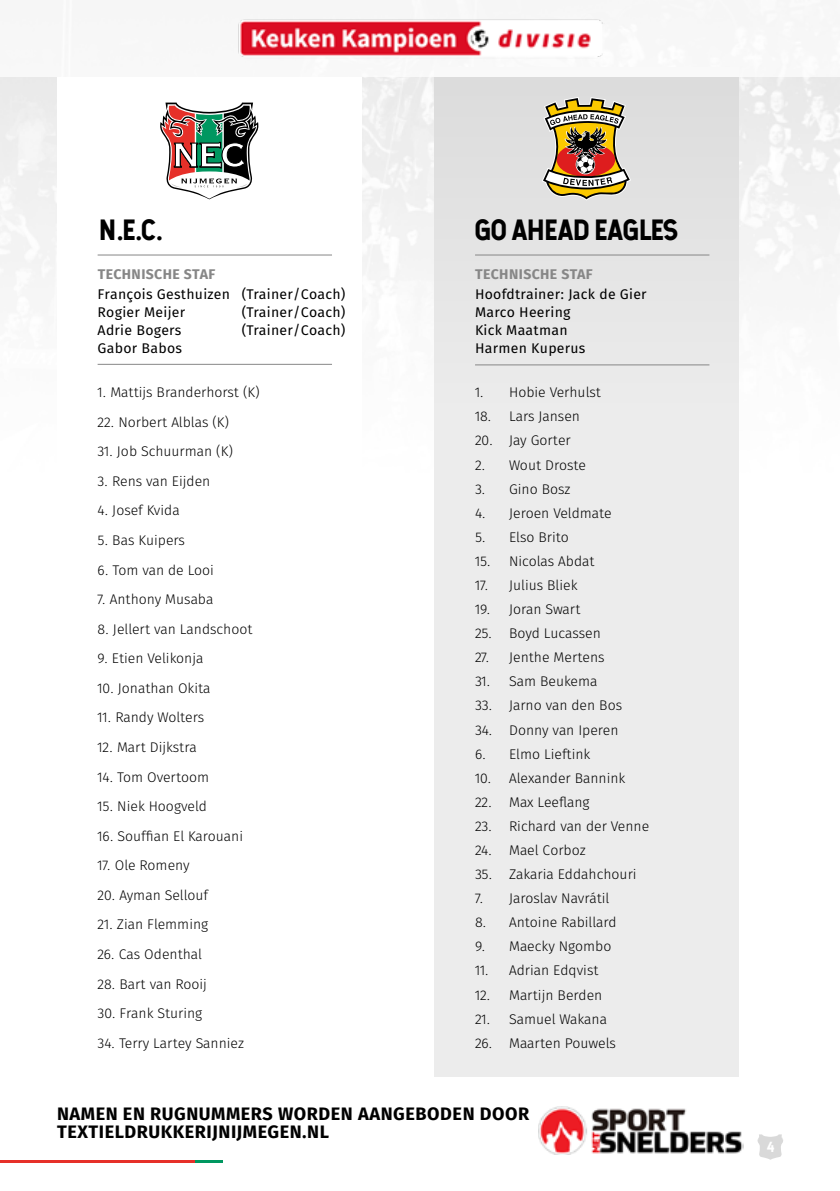
<style>
.page{position:relative;width:840px;height:1191px;background:#fff}
.page>*{position:absolute;margin:0;border:0;box-sizing:border-box;transform-origin:0 0}
.t1{font:28px "Hansief";color:#000}
.t2{font:700 18px/18px "Fira Sans OT";letter-spacing:.03em;color:#000}
.t3{font:14px "Fira Sans OT Light";color:#000}
.t4{font:14px/18px "Fira Sans OT";letter-spacing:.02em;color:#000}
.t5{font:700 14px "Fira Sans OT";letter-spacing:.03em;color:#878787}
.t6{font:14px "Hansief";color:#fff}
</style>
<div class="page">
<img style="left:0;top:77px;width:839px;height:406px">
<div style="left:434px;top:77px;width:304px;height:999px;background:#ededed"></div>
<svg style="left:757px;top:1134px;width:25px;height:25px"></svg>
<hr style="left:195px;top:1159px;width:28px;height:3px;background:#009760">
<hr style="left:0;top:1159px;width:195px;height:3px;background:#e63029">
<div style="left:57px;top:77px;width:304px;height:999px;background:#fff"></div>
<hr style="left:475px;top:255px;width:234px;height:1px;background:#878787">
<hr style="left:98px;top:255px;width:234px;height:1px;background:#878787">
<hr style="left:475px;top:364px;width:234px;height:1px;background:#878787">
<hr style="left:98px;top:364px;width:234px;height:1px;background:#878787">
<svg style="left:160px;top:102px;width:99px;height:98px"></svg>
<img style="left:538px;top:1106px;width:204px;height:48px">
<div style="left:0;top:0;width:839px;height:77px;background:#f7f7f7"></div>
<img style="left:238px;top:19px;width:365px;height:38px">
<svg style="left:541px;top:97px;width:89px;height:103px"></svg>
<h1 class="t1" style="left:99px;top:212px;width:64px">N.E.C.</h1>
<h1 class="t1" style="left:475px;top:212px;width:204px">GO AHEAD EAGLES</h1>
<p class="t5" style="left:98px;top:264px;width:119px">TECHNISCHE STAF</p>
<p class="t5" style="left:475px;top:264px;width:119px">TECHNISCHE STAF</p>
<p class="t4" style="left:98px;top:286px;width:249px">François Gesthuizen (Trainer/Coach)<br>Rogier Meijer</p>
<p class="t4" style="left:242px;top:304px;width:105px">(Trainer/Coach)</p>
<p class="t4" style="left:98px;top:322px;width:85px">Adrie Bogers</p>
<p class="t4" style="left:242px;top:322px;width:105px">(Trainer/Coach)</p>
<p class="t4" style="left:98px;top:340px;width:86px">Gabor Babos</p>
<p class="t3" style="left:98px;top:382px;width:163px">1. Mattijs Branderhorst (K)</p>
<p class="t3" style="left:98px;top:412px;width:133px">22. Norbert Alblas (K)</p>
<p class="t3" style="left:98px;top:441px;width:137px">31. Job Schuurman (K)</p>
<p class="t3" style="left:98px;top:471px;width:114px">3. Rens van Eijden</p>
<p class="t3" style="left:98px;top:501px;width:84px">4. Josef Kvida</p>
<p class="t3" style="left:98px;top:530px;width:89px">5. Bas Kuipers</p>
<p class="t3" style="left:98px;top:560px;width:118px">6. Tom van de Looi</p>
<p class="t3" style="left:98px;top:589px;width:117px">7. Anthony Musaba</p>
<p class="t3" style="left:98px;top:619px;width:156px">8. Jellert van Landschoot</p>
<p class="t3" style="left:98px;top:648px;width:107px">9. Etien Velikonja</p>
<p class="t3" style="left:98px;top:678px;width:114px">10. Jonathan Okita</p>
<p class="t3" style="left:98px;top:707px;width:108px">11. Randy Wolters</p>
<p class="t3" style="left:98px;top:737px;width:101px">12. Mart Dijkstra</p>
<p class="t3" style="left:98px;top:767px;width:113px">14. Tom Overtoom</p>
<p class="t3" style="left:98px;top:796px;width:111px">15. Niek Hoogveld</p>
<p class="t3" style="left:98px;top:826px;width:147px">16. Souffian El Karouani</p>
<p class="t3" style="left:98px;top:855px;width:94px">17. Ole Romeny</p>
<p class="t3" style="left:98px;top:885px;width:112px">20. Ayman Sellouf</p>
<p class="t3" style="left:98px;top:914px;width:112px">21. Zian Flemming</p>
<p class="t3" style="left:98px;top:944px;width:106px">26. Cas Odenthal</p>
<p class="t3" style="left:98px;top:973px;width:111px">28. Bart van Rooij</p>
<p class="t3" style="left:98px;top:1003px;width:106px">30. Frank Sturing</p>
<p class="t3" style="left:98px;top:1033px;width:148px">34. Terry Lartey Sanniez</p>
<p class="t4" style="left:475px;top:286px;width:173px">Hoofdtrainer: Jack de Gier<br>Marco Heering<br>Kick Maatman<br>Harmen Kuperus</p>
<p class="t3" style="left:475px;top:382px;width:127px">1. Hobie Verhulst</p>
<p class="t3" style="left:475px;top:407px;width:106px">18. Lars Jansen</p>
<p class="t3" style="left:475px;top:431px;width:97px">20. Jay Gorter</p>
<p class="t3" style="left:475px;top:455px;width:112px">2. Wout Droste</p>
<p class="t3" style="left:475px;top:479px;width:97px">3. Gino Bosz</p>
<p class="t3" style="left:475px;top:503px;width:138px">4. Jeroen Veldmate</p>
<p class="t3" style="left:475px;top:527px;width:95px">5. Elso Brito</p>
<p class="t3" style="left:475px;top:551px;width:121px">15. Nicolas Abdat</p>
<p class="t3" style="left:475px;top:575px;width:104px">17. Julius Bliek</p>
<p class="t3" style="left:475px;top:599px;width:107px">19. Joran Swart</p>
<p class="t3" style="left:475px;top:623px;width:127px">25. Boyd Lucassen</p>
<p class="t3" style="left:475px;top:647px;width:131px">27. Jenthe Mertens</p>
<p class="t3" style="left:475px;top:671px;width:124px">31. Sam Beukema</p>
<p class="t3" style="left:475px;top:695px;width:148px">33. Jarno van den Bos</p>
<p class="t3" style="left:475px;top:720px;width:145px">34. Donny van Iperen</p>
<p class="t3" style="left:475px;top:744px;width:117px">6. Elmo Lieftink</p>
<p class="t3" style="left:475px;top:768px;width:152px">10. Alexander Bannink</p>
<p class="t3" style="left:475px;top:792px;width:116px">22. Max Leeflang</p>
<p class="t3" style="left:475px;top:816px;width:176px">23. Richard van der Venne</p>
<p class="t3" style="left:475px;top:840px;width:112px">24. Mael Corboz</p>
<p class="t3" style="left:475px;top:864px;width:163px">35. Zakaria Eddahchouri</p>
<p class="t3" style="left:475px;top:888px;width:136px">7. Jaroslav Navrátil</p>
<p class="t3" style="left:475px;top:912px;width:143px">8. Antoine Rabillard</p>
<p class="t3" style="left:475px;top:936px;width:138px">9. Maecky Ngombo</p>
<p class="t3" style="left:475px;top:960px;width:125px">11. Adrian Edqvist</p>
<p class="t3" style="left:475px;top:984px;width:129px">12. Martijn Berden</p>
<p class="t3" style="left:475px;top:1009px;width:133px">21. Samuel Wakana</p>
<p class="t3" style="left:475px;top:1033px;width:142px">26. Maarten Pouwels</p>
<p class="t2" style="left:57px;top:1106px;width:473px">NAMEN EN RUGNUMMERS WORDEN AANGEBODEN DOOR<br>TEXTIELDRUKKERIJNIJMEGEN.NL</p>
<p class="t6" style="left:766px;top:1137px;width:9px">4</p>
</div>
